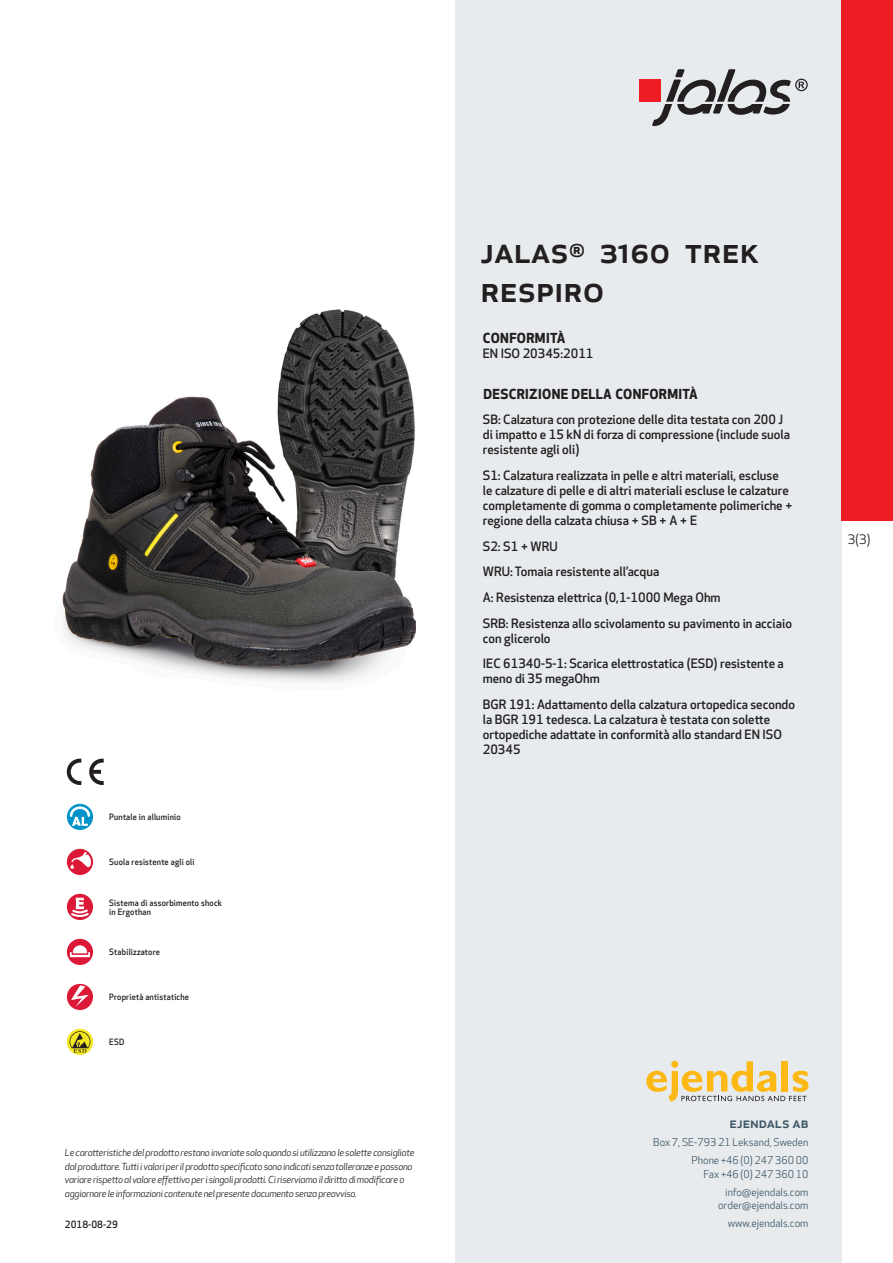
<style>
.page{position:relative;width:893px;height:1263px;background:#fff}
.page>*{position:absolute;margin:0;border:0;box-sizing:border-box;transform-origin:0 0}
.prodname{font:500 36px/39px "Apex New";color:#231f20}
.t1{font:500 15px "Apex New";color:#405968}
.Funktion_body{font:700 13.5px "Apex New";letter-spacing:.025em;color:#231f20}
.t2{font:12.75px "Apex New";color:#231f20}
.Funktion_body-2{font:500 12.6px/15px "Apex New";color:#231f20}
.t3{font:10.5px/18px "Apex New";color:#405968;text-align:right}
.t4{font:500 9.75px "Apex New";color:#231f20}
.t5{font:italic 9.45px/13.5px "Apex New";letter-spacing:-.025em;color:#231f20}
.Artikel{font:500 8.55px/9px "Apex New";letter-spacing:.025em;color:#231f20;scale:.95 1}
</style>
<div class="page">
<div style="left:455px;top:0;width:387px;height:1263px;background:#e8ebee"></div>
<svg style="left:646px;top:1061px;width:162px;height:40px"></svg>
<img style="left:62px;top:309px;width:353px;height:373px">
<div style="left:842px;top:0;width:51px;height:520px;background:#ee1d23"></div>
<svg style="left:67px;top:804px;width:26px;height:26px"></svg>
<svg style="left:70px;top:806px;width:20px;height:20px"></svg>
<div style="left:67px;top:849px;width:26px;height:26px;background:#db1836;border-radius:50%"></div>
<svg style="left:70px;top:852px;width:21px;height:17px"></svg>
<svg style="left:67px;top:894px;width:26px;height:26px"></svg>
<svg style="left:69px;top:898px;width:22px;height:20px"></svg>
<svg style="left:67px;top:939px;width:26px;height:26px"></svg>
<svg style="left:70px;top:945px;width:20px;height:12px"></svg>
<div style="left:67px;top:984px;width:26px;height:26px;background:#db1836;border-radius:50%"></div>
<svg style="left:71px;top:985px;width:18px;height:22px"></svg>
<svg style="left:67px;top:1029px;width:26px;height:26px"></svg>
<svg style="left:70px;top:1031px;width:20px;height:22px"></svg>
<svg style="left:89px;top:759px;width:15px;height:26px"></svg>
<svg style="left:67px;top:759px;width:14px;height:26px"></svg>
<div style="left:639px;top:80px;width:22px;height:22px;background:#ee1d23"></div>
<svg style="left:652px;top:69px;width:156px;height:57px"></svg>
<p class="Artikel" style="left:109px;top:812px;width:77px">Puntale in alluminio</p>
<p class="Artikel" style="left:109px;top:857px;width:91px">Suola resistente agli oli</p>
<p class="Artikel" style="left:109px;top:898px;width:120px">Sistema di assorbimento shock in Ergothan</p>
<p class="Artikel" style="left:109px;top:947px;width:55px">Stabilizzatore</p>
<p class="Artikel" style="left:109px;top:992px;width:85px">Proprietà antistatiche</p>
<p class="Artikel" style="left:109px;top:1037px;width:17px">ESD</p>
<p class="t5" style="left:65px;top:1146px;width:351px">Le caratteristiche del prodotto restano invariate solo quando si utilizzano le solette consigliate dal produttore. Tutti i valori per il prodotto specificato sono indicati senza tolleranze e possono variare rispetto al valore effettivo per i singoli prodotti. Ci riserviamo il diritto di modificare o aggiornare le informazioni contenute nel presente documento senza preavviso.</p>
<p class="t4" style="left:65px;top:1218px;width:54px">2018-08-29</p>
<p class="prodname" style="left:480px;top:230px;width:281px">JALAS<sup>®</sup> 3160 Trek<br>Respiro</p>
<p class="Funktion_body" style="left:483px;top:328px;width:84px">CONFORMITÀ</p>
<p class="Funktion_body-2" style="left:483px;top:346px;width:112px">EN ISO 20345:2011</p>
<p class="Funktion_body" style="left:483px;top:384px;width:216px">DESCRIZIONE DELLA CONFORMITÀ</p>
<p class="Funktion_body-2" style="left:483px;top:412px;width:309px">SB: Calzatura con protezione delle dita testata con 200 J di impatto e 15 kN di forza di compressione (include suola resistente agli oli)</p>
<p class="Funktion_body-2" style="left:483px;top:468px;width:311px">S1: Calzatura realizzata in pelle e altri materiali, escluse<br>le calzature di pelle e di altri materiali escluse le calzature completamente di gomma o completamente polimeriche + regione della calzata chiusa + SB + A + E</p>
<p class="Funktion_body-2" style="left:483px;top:538px;width:76px">S2: S1 + WRU</p>
<p class="Funktion_body-2" style="left:483px;top:564px;width:178px">WRU: Tomaia resistente all’acqua</p>
<p class="Funktion_body-2" style="left:483px;top:590px;width:239px">A: Resistenza elettrica (0,1-1000 Mega Ohm</p>
<p class="Funktion_body-2" style="left:483px;top:615px;width:311px">SRB: Resistenza allo scivolamento su pavimento in acciaio con glicerolo</p>
<p class="Funktion_body-2" style="left:483px;top:656px;width:302px">IEC 61340-5-1: Scarica elettrostatica (ESD) resistente a meno di 35 megaOhm</p>
<p class="Funktion_body-2" style="left:483px;top:697px;width:314px">BGR 191: Adattamento della calzatura ortopedica secondo la BGR 191 tedesca. La calzatura è testata con solette ortopediche adattate in conformità allo standard EN ISO 20345</p>
<p class="t2" style="left:848px;top:531px;width:24px">3(3)</p>
<p class="t1" style="left:729px;top:1113px;width:80px">ejendals ab</p>
<p class="t3" style="left:653px;top:1133px;width:157px">Box 7, SE-793 21 Leksand, Sweden<br>Phone +46 (0) 247 360 00</p>
<p class="t3" style="left:703px;top:1165px;width:107px">Fax +46 (0) 247 360 10 info@ejendals.com</p>
<p class="t3" style="left:718px;top:1196px;width:92px">order@ejendals.com</p>
<p class="t3" style="left:728px;top:1215px;width:82px">www.ejendals.com</p>
</div>
